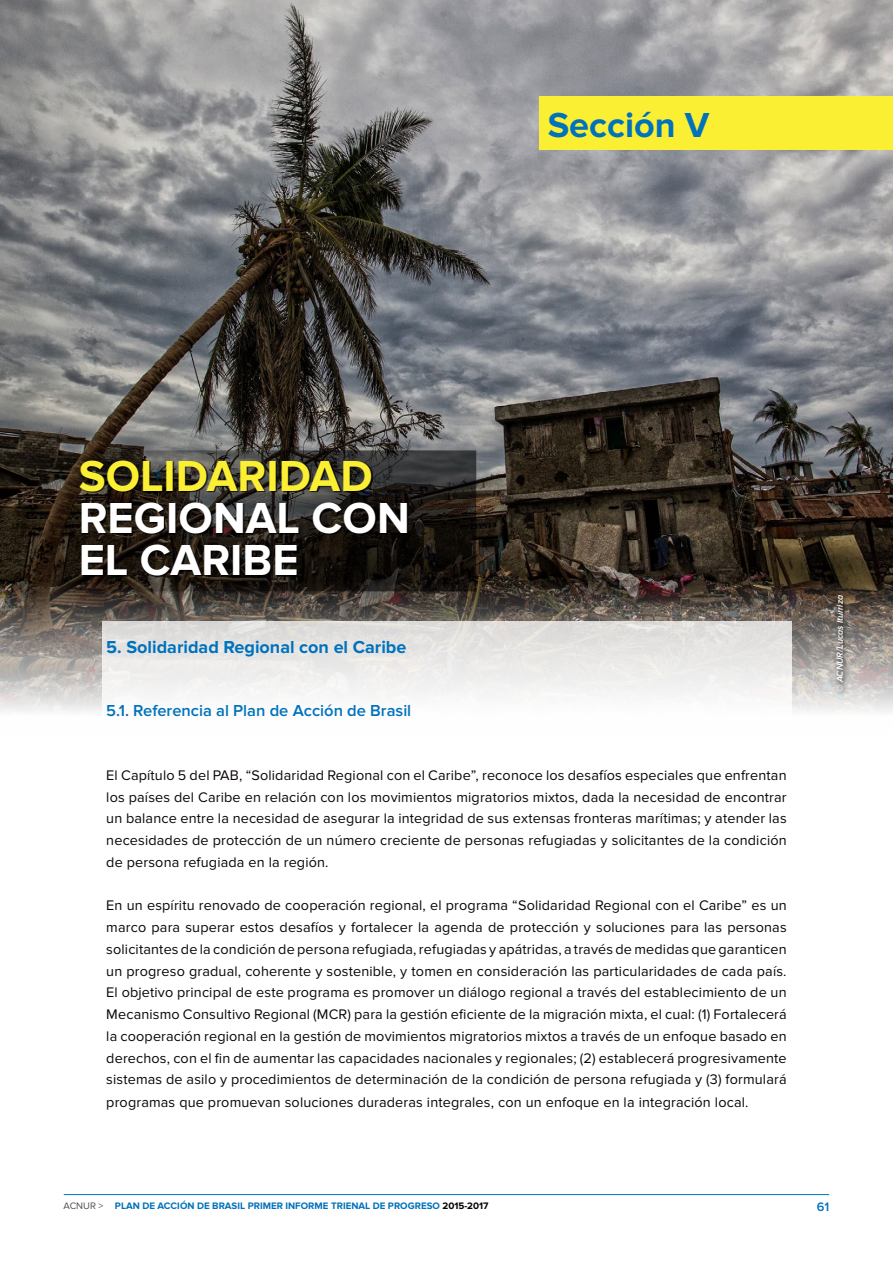
<style>
.page{position:relative;width:893px;height:1263px;background:#fff}
.page>*{position:absolute;margin:0;border:0;box-sizing:border-box;transform-origin:0 0}
.t1{font:700 45px "Proxima Nova";color:#fff}
.t2{font:700 45px "Proxima Nova";color:#fbef33}
.t3{font:700 36px "Proxima Nova";color:#0072bc}
.t4{font:700 18px "Proxima Nova";color:#0072bc}
.t5{font:600 16.5px "Proxima Nova";color:#0072bc}
.t6{font:14.4px/21.9px "Proxima Nova";letter-spacing:.01em;color:#0b050c;text-align:justify}
.t7{font:600 12.75px "Proxima Nova";color:#0072bc}
.t8{font:700 9.75px "Proxima Nova";color:#0072bc}
.t9{font:9.75px "Proxima Nova";color:#544d50}
.t10{font:italic 600 9px "Proxima Nova";color:#fff}
.s1{color:#000}
</style>
<div class="page">
<hr style="left:64px;top:1194px;width:765px;height:1px;background:#0072bc">
<img style="left:0;top:0;width:893px;height:712px">
<div style="left:540px;top:96px;width:353px;height:54px;background:#fbef33"></div>
<svg style="left:0;top:450px;width:476px;height:141px;background:#26201a"></svg>
<div style="left:81px;top:461px;width:327px;height:117px;background:#000;opacity:.85"></div>
<svg style="left:102px;top:621px;width:689px;height:91px"></svg>
<div style="left:834px;top:593px;width:15px;height:104px;background:#000;opacity:.75"></div>
<h2 class="t3" style="left:548px;top:104px;width:163px">Sección V</h2>
<h1 class="t2" style="left:79px;top:450px;width:55px">Solidaridad</h1>
<h1 class="t1" style="left:79px;top:492px;width:57px">Regional</h1>
<h1 class="t1" style="left:312px;top:492px;width:33px">con</h1>
<h1 class="t1" style="left:79px;top:534px;width:119px">el Caribe</h1>
<p class="t4" style="left:106px;top:637px;width:302px">5. Solidaridad Regional con el Caribe</p>
<p class="t5" style="left:106px;top:701px;width:306px">5.1. Referencia al Plan de Acción de Brasil</p>
<p class="t6" style="left:106px;top:764px;width:682px">El Capítulo 5 del PAB, “Solidaridad Regional con el Caribe”, reconoce los desafíos especiales que enfrentan los países del Caribe en relación con los movimientos migratorios mixtos, dada la necesidad de encontrar un balance entre la necesidad de asegurar la integridad de sus extensas fronteras marítimas; y atender las necesidades de protección de un número creciente de personas refugiadas y solicitantes de la condición de persona refugiada en la región.</p>
<p class="t6" style="left:106px;top:895px;width:682px">En un espíritu renovado de cooperación regional, el programa “Solidaridad Regional con el Caribe” es un marco para superar estos desafíos y fortalecer la agenda de protección y soluciones para las personas solicitantes de la condición de persona refugiada, refugiadas y apátridas, a través de medidas que garanticen un progreso gradual, coherente y sostenible, y tomen en consideración las particularidades de cada país.<br>El objetivo principal de este programa es promover un diálogo regional a través del establecimiento de un Mecanismo Consultivo Regional (MCR) para la gestión eficiente de la migración mixta, el cual: (1) Fortalecerá la cooperación regional en la gestión de movimientos migratorios mixtos a través de un enfoque basado en derechos, con el fin de aumentar las capacidades nacionales y regionales; (2) establecerá progresivamente sistemas de asilo y procedimientos de determinación de la condición de persona refugiada y (3) formulará programas que promuevan soluciones duraderas integrales, con un enfoque en la integración local.</p>
<p class="t10" style="left:835px;top:692px;width:98px;rotate:-90deg">© ACNUR/Lucas Iturriza</p>
<p class="t8" style="left:115px;top:1200px;width:375px">PLAN DE ACCIÓN DE BRASIL PRIMER INFORME TRIENAL DE PROGRESO <span class="s1">2015-2017</span></p>
<p class="t9" style="left:64px;top:1200px;width:41px">ACNUR &gt;</p>
<p class="t7" style="left:817px;top:1200px;width:14px">61</p>
</div>
